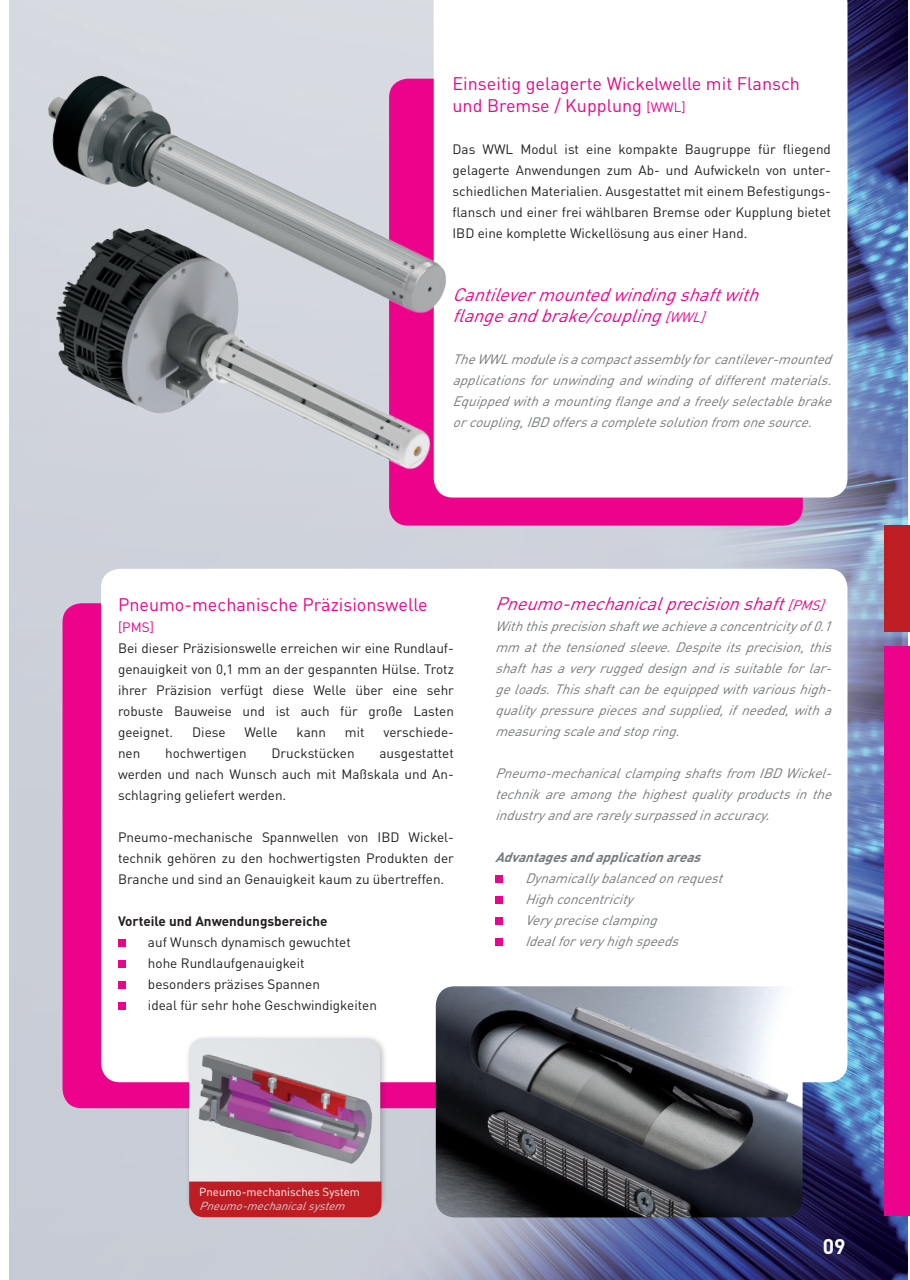
<style>
.page{position:relative;width:910px;height:1280px;background:#fff}
.page>*{position:absolute;margin:0;border:0;box-sizing:border-box;transform-origin:0 0}
.t1{font:700 21px "DIN Pro";color:#fff}
.t2{font:italic 18px/21px "DIN Pro";color:#ed028c}
.t3{font:18px/21.6px "DIN Pro";color:#ed028c}
.t4{font:13.5px/21px "DIN Pro";color:#231f20;text-align:justify}
.t5{font:italic 13.5px/21px "DIN Pro";color:#76787b;text-align:justify}
.t6{font:700 13.5px "DIN Pro";color:#231f20}
.t7{font:italic 700 13.5px "DIN Pro";color:#76787b}
.t8{font:13.5px "DIN Pro";color:#ed028c}
.t9{font:11.55px "DIN Pro";color:#fff}
.t10{font:italic 11.55px "DIN Pro";color:#d2d3d5}
.s1{font-size:13.5px}
</style>
<div class="page">
<img style="left:9px;top:0;width:892px;height:1280px">
<img style="left:335px;top:1px;width:573px;height:1278px">
<div style="left:389px;top:79px;width:414px;height:447px;background:#ed028c;border-radius:19px"></div>
<div style="left:434px;top:0;width:413px;height:497px;background:#fff"></div>
<div style="left:884px;top:526px;width:26px;height:106px;background:#be1e23"></div>
<div style="left:884px;top:646px;width:26px;height:569px;background:#ed028c"></div>
<div style="left:63px;top:603px;width:737px;height:505px;background:#ed028c;border-radius:19px"></div>
<div style="left:101px;top:569px;width:746px;height:513px;background:#fff;border-radius:19px"></div>
<div style="left:118px;top:940px;width:7px;height:7px;background:#ed028c"></div>
<div style="left:118px;top:961px;width:7px;height:7px;background:#ed028c"></div>
<div style="left:118px;top:982px;width:7px;height:7px;background:#ed028c"></div>
<div style="left:118px;top:1003px;width:7px;height:7px;background:#ed028c"></div>
<div style="left:495px;top:875px;width:7px;height:7px;background:#ed028c"></div>
<div style="left:495px;top:896px;width:7px;height:7px;background:#ed028c"></div>
<div style="left:495px;top:917px;width:7px;height:7px;background:#ed028c"></div>
<div style="left:495px;top:938px;width:7px;height:7px;background:#ed028c"></div>
<img style="left:436px;top:986px;width:367px;height:231px">
<div style="left:185px;top:1034px;width:203px;height:181px;background:#231f20;opacity:.3"></div>
<div style="left:189px;top:1181px;width:192px;height:36px;background:#be1e23"></div>
<img style="left:181px;top:1041px;width:204px;height:140px">
<img style="left:32px;top:20px;width:482px;height:339px">
<img style="left:21px;top:187px;width:482px;height:339px">
<h2 class="t3" style="left:452px;top:72px;width:349px">Einseitig gelagerte Wickelwelle mit Flansch und Bremse / Kupplung <span class="s1">[WWL]</span></h2>
<p class="t4" style="left:452px;top:138px;width:380px">Das WWL Modul ist eine kompakte Baugruppe für fliegend gelagerte Anwendungen zum Ab- und Aufwickeln von unter&shy;schiedlichen Materialien. Ausgestattet mit einem Befestigungs&shy;flansch und einer frei wählbaren Bremse oder Kupplung bietet IBD eine komplette Wickellösung aus einer Hand.</p>
<h2 class="t2" style="left:452px;top:283px;width:315px">Cantilevermountedwindingshaftwith flangeandbrake/coupling<span class="s1">[WWL]</span></h2>
<p class="t5" style="left:452px;top:348px;width:386px">TheWWLmoduleisacompactassemblyforcantilever-mounted applicationsforunwindingandwindingofdifferentmaterials.<br>Equippedwithamountingflangeandafreelyselectablebrake orcoupling,IBDoffersacompletesolutionfrom onesource.</p>
<h2 class="t3" style="left:118px;top:593px;width:311px">Pneumo-mechanische Präzisionswelle</h2>
<p class="t8" style="left:118px;top:617px;width:37px">[PMS]</p>
<p class="t4" style="left:118px;top:637px;width:337px">Bei dieser Präzisionswelle erreichen wir eine Rundlauf&shy;genauigkeit von 0,1 mm an der gespannten Hülse. Trotz ihrer Präzision verfügt diese Welle über eine sehr robuste Bauweise und ist auch für große Lasten geeignet.</p>
<p class="t4" style="left:192px;top:721px;width:35px">Diese</p>
<p class="t4" style="left:245px;top:721px;width:34px">Welle</p>
<p class="t4" style="left:296px;top:721px;width:31px">kann</p>
<p class="t4" style="left:345px;top:721px;width:21px">mit</p>
<p class="t4" style="left:384px;top:721px;width:72px">verschiede-</p>
<p class="t4" style="left:118px;top:742px;width:24px">nen</p>
<p class="t4" style="left:165px;top:742px;width:83px">hochwertigen</p>
<p class="t4" style="left:271px;top:742px;width:85px">Druckstücken</p>
<p class="t4" style="left:118px;top:742px;width:337px;text-indent:262px">ausgestattet werden und nach Wunsch auch mit Maßskala und An&shy;schlagring geliefert werden.</p>
<p class="t4" style="left:118px;top:826px;width:337px">Pneumo-mechanische Spannwellen von IBD Wickel&shy;technik gehören zu den hochwertigsten Produkten der Branche und sind an Genauigkeit kaum zu übertreffen.</p>
<p class="t6" style="left:118px;top:912px;width:211px">Vorteile und Anwendungsbereiche</p>
<p class="t4" style="left:148px;top:931px;width:230px;text-align:left">auf Wunsch dynamisch gewuchtet hohe Rundlaufgenauigkeit<br>besonders präzises Spannen<br>ideal für sehr hohe Geschwindigkeiten</p>
<h2 class="t2" style="left:495px;top:592px;width:336px">Pneumo-mechanicalprecisionshaft<span class="s1">[PMS]</span></h2>
<p class="t5" style="left:495px;top:615px;width:344px">Withthisprecisionshaftweachieveaconcentricityof0.1 mm atthetensionedsleeve.Despiteitsprecision,this shafthasaveryruggeddesignandissuitableforlar&shy;geloads.Thisshaftcanbeequippedwithvarioushigh&shy;qualitypressurepiecesandsupplied,ifneeded,witha measuringscaleandstopring.</p>
<p class="t5" style="left:495px;top:762px;width:344px">Pneumo-mechanicalclampingshaftsfrom IBDWickel&shy;technikareamongthehighestqualityproductsinthe industryandarerarelysurpassedinaccuracy.</p>
<p class="t7" style="left:495px;top:847px;width:213px">Advantagesandapplicationareas</p>
<p class="t5" style="left:525px;top:867px;width:205px;text-align:left">Dynamicallybalancedonrequest<br>Highconcentricity<br>Verypreciseclamping<br>Idealforveryhighspeeds</p>
<p class="t9" style="left:199px;top:1184px;width:162px">Pneumo-mechanisches System</p>
<p class="t10" style="left:199px;top:1197px;width:152px">Pneumo-mechanicalsystem</p>
<h1 class="t1" style="left:823px;top:1232px;width:24px">09</h1>
</div>
